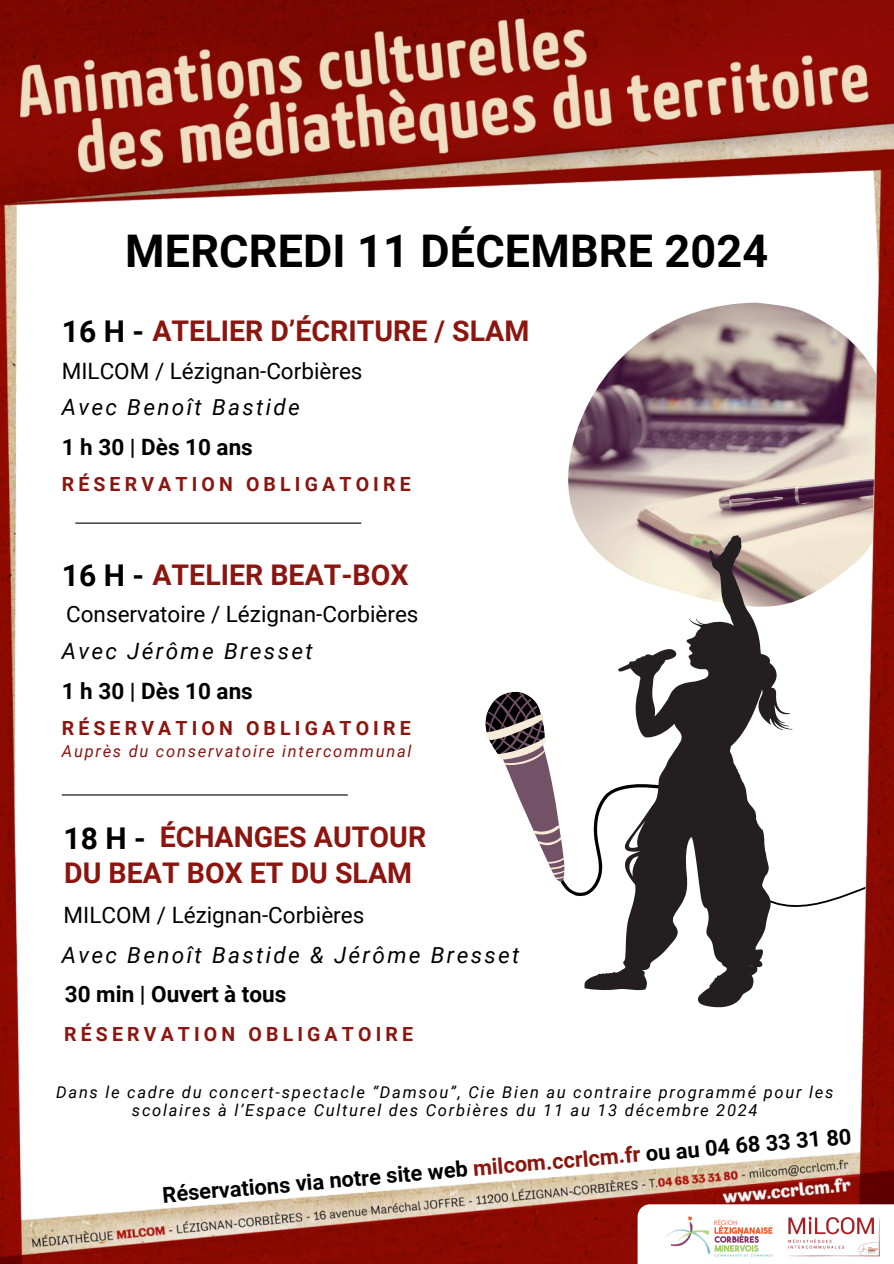
<style>
.page{position:relative;width:894px;height:1264px;background:#fff}
.page>*{position:absolute;margin:0;border:0;box-sizing:border-box;transform-origin:0 0}
.t1{font:700 45px "Roboto";letter-spacing:.005em;color:#000}
.t2{font:700 30px "Roboto";color:#000}
.t3{font:700 28.5px "Roboto";color:#8c150f}
.t4{font:22.5px "Roboto";color:#000}
.t5{font:italic 22.5px "Roboto";letter-spacing:.105em;color:#000}
.t6{font:700 22.5px "Roboto";color:#000}
.t7{font:700 21.75px "Roboto";color:#000}
.t8{font:700 19.5px "Roboto";letter-spacing:.21em;color:#8c150f}
.t9{font:italic 16.5px/18px "Roboto";letter-spacing:.105em;color:#000;text-align:center}
.t10{font:italic 16.5px "Roboto";letter-spacing:.105em;color:#8c150f}
.s1{font-size:30px;color:#000}
.s2{color:#8c150f}
</style>
<div class="page">
<img style="left:0;top:0;width:893px;height:1263px">
<div style="left:637px;top:1204px;width:256px;height:59px;background:#fff"></div>
<img style="left:666px;top:1216px;width:107px;height:41px">
<img style="left:788px;top:1216px;width:92px;height:41px">
<hr style="left:75px;top:522px;width:286px;height:1px;background:#000">
<hr style="left:62px;top:794px;width:285px;height:1px;background:#000">
<h1 class="t1" style="left:125px;top:225px;width:644px">MERCREDI 11 DÉCEMBRE 2024</h1>
<h4 class="t3" style="left:62px;top:315px;width:469px"><span class="s1">16 H -</span> ATELIER D’ÉCRITURE / SLAM</h4>
<h2 class="t4" style="left:62px;top:358px;width:302px">MILCOM / Lézignan-Corbières</h2>
<h5 class="t5" style="left:62px;top:394px;width:239px">Avec Benoît Bastide</h5>
<p class="t6" style="left:62px;top:434px;width:192px">1 h 30 | Dès 10 ans</p>
<p class="t8" style="left:62px;top:473px;width:350px">RÉSERVATION OBLIGATOIRE</p>
<h4 class="t3" style="left:62px;top:558px;width:348px"><span class="s1">16 H -</span> ATELIER BEAT-BOX</h4>
<p class="t4" style="left:66px;top:601px;width:354px">Conservatoire / Lézignan-Corbières</p>
<h5 class="t5" style="left:62px;top:638px;width:252px">Avec Jérôme Bresset</h5>
<p class="t6" style="left:62px;top:678px;width:192px">1 h 30 | Dès 10 ans</p>
<p class="t8" style="left:62px;top:716px;width:350px">RÉSERVATION OBLIGATOIRE</p>
<h2 class="t10" style="left:62px;top:742px;width:351px">Auprès du conservatoire intercommunal</h2>
<p class="t2" style="left:64px;top:821px;width:84px">18H-</p>
<h2 class="t3" style="left:160px;top:820px;width:268px">ÉCHANGES AUTOUR</h2>
<p class="t3" style="left:64px;top:856px;width:349px">DU BEAT BOX ET DU SLAM</p>
<h2 class="t4" style="left:64px;top:902px;width:302px">MILCOM / Lézignan-Corbières</h2>
<p class="t5" style="left:62px;top:942px;width:459px">Avec Benoît Bastide &amp; Jérôme Bresset</p>
<p class="t6" style="left:65px;top:980px;width:223px">30 min | Ouvert à tous</p>
<p class="t8" style="left:64px;top:1022px;width:350px">RÉSERVATION OBLIGATOIRE</p>
<p class="t9" style="left:56px;top:1083px;width:778px">Dans le cadre du concert-spectacle “Damsou”, Cie Bien au contraire programmé pour les scolaires à l’Espace Culturel des Corbières du 11 au 13 décembre 2024</p>
<h2 class="t7" style="left:161px;top:1182px;width:692px;rotate:-5deg">Réservations via notre site web <span class="s2">milcom.ccrlcm.fr</span> ou au 04 68 33 31 80</h2>
</div>
